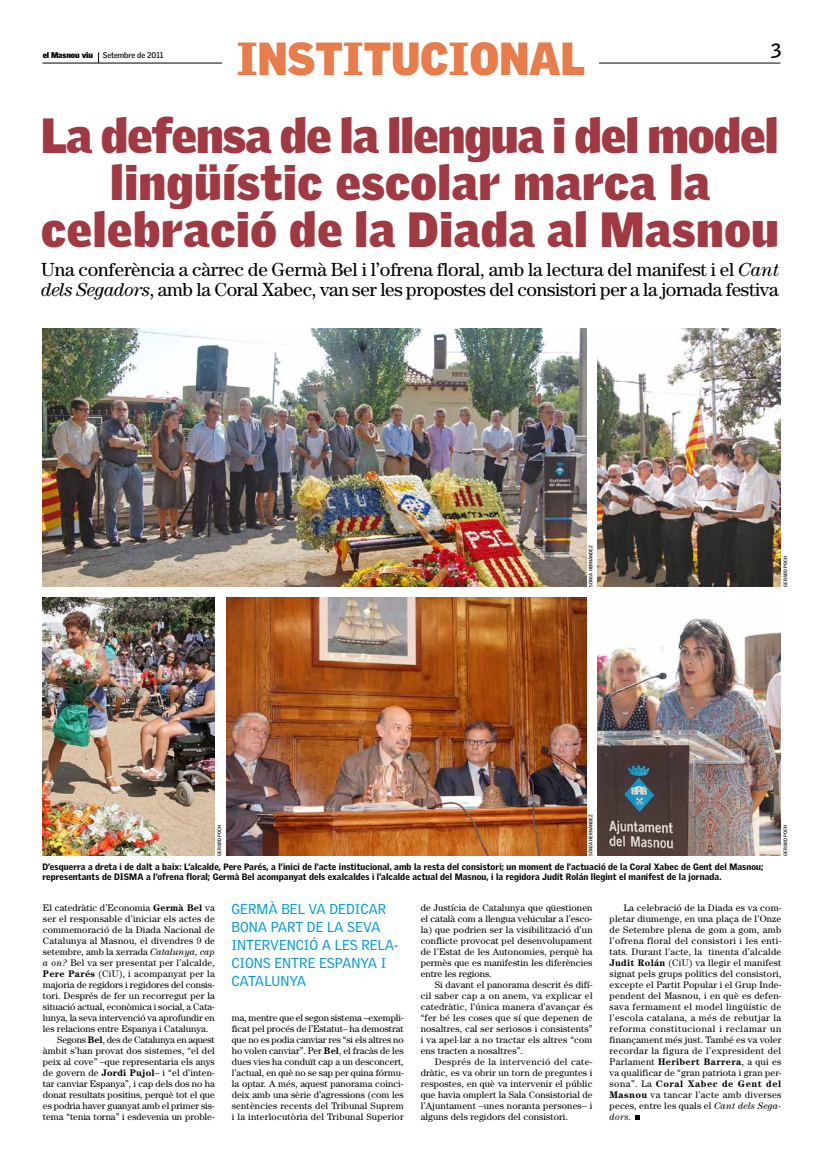
<style>
.page{position:relative;width:823px;height:1163px;background:#fff}
.page>*{position:absolute;margin:0;border:0;box-sizing:border-box;transform-origin:0 0}
.t1{font:900 48px/47px "Griffith Gothic";letter-spacing:.01em;color:#a03942;text-align:center}
.t2{font:900 45px "Griffith Gothic";color:#e87c4a}
.t3{font:700 20px "Griffith Gothic";color:#000}
.t4{font:19px/20px "Century";letter-spacing:-.01em;color:#000}
.t5{font:14px "Griffith Gothic";color:#009bdf}
.t6{font:9.5px/11px "Century";letter-spacing:.005em;color:#000;text-align:justify}
.t7{font:9.5px "Century";letter-spacing:.025em;color:#000}
.t8{font:900 9px/10px "Griffith Gothic";letter-spacing:.01em;color:#000}
.t9{font:700 8px "Griffith Gothic";letter-spacing:-.01em;color:#000}
.t10{font:700 4.8px "Griffith Gothic";color:#000}
.s1{font-weight:900}
.s2{font-style:italic}
.s3{font-weight:700}
</style>
<div class="page">
<hr style="left:43px;top:63px;width:737px;height:1px;background:#000">
<div style="left:222px;top:39px;width:377px;height:52px;background:#fff"></div>
<svg style="left:635px;top:1115px;width:4px;height:4px"></svg>
<img style="left:43px;top:329px;width:542px;height:257px">
<img style="left:597px;top:329px;width:183px;height:257px">
<img style="left:597px;top:618px;width:183px;height:237px">
<img style="left:43px;top:597px;width:172px;height:258px">
<img style="left:226px;top:597px;width:359px;height:258px">
<h2 class="t2" style="left:237px;top:32px;width:349px">INSTITUCIONAL</h2>
<p class="t9" style="left:43px;top:50px;width:122px"><span class="s1">el Masnou viu</span> Setembre de 2011</p>
<h3 class="t3" style="left:770px;top:39px;width:12px">3</h3>
<h1 class="t1" style="left:41px;top:111px;width:739px">La defensa de la llengua i del model lingüístic escolar marca la celebració de la Diada al Masnou</h1>
<h3 class="t4" style="left:41px;top:259px;width:739px">Una conferència a càrrec de Germà Bel i l’ofrena floral, amb la lectura del manifest i el <span class="s2">Cant dels Segadors</span>, amb la Coral Xabec, van ser les propostes del consistori per a la jornada festiva</h3>
<p class="t10" style="left:587px;top:586px;width:43px;rotate:-90deg">SÒNIA HERNÁNDEZ</p>
<p class="t10" style="left:216px;top:855px;width:32px;rotate:-90deg">GERARD POCH</p>
<p class="t10" style="left:587px;top:855px;width:43px;rotate:-90deg">SÒNIA HERNÁNDEZ</p>
<p class="t10" style="left:782px;top:586px;width:32px;rotate:-90deg">GERARD POCH</p>
<p class="t10" style="left:782px;top:855px;width:32px;rotate:-90deg">GERARD POCH</p>
<p class="t8" style="left:42px;top:861px;width:722px">D’esquerra a dreta i de dalt a baix: L’alcalde, Pere Parés, a l’inici de l’acte institucional, amb la resta del consistori; un moment de l’actuació de la Coral Xabec de Gent del Masnou; representants de DISMA a l’ofrena floral; Germà Bel acompanyat dels exalcaldes i l’alcalde actual del Masnou, i la regidora Judit Rolán llegint el manifest de la jornada.</p>
<h3 class="t5" style="left:231px;top:900px;width:19px">GERM</h3>
<h3 class="t5" style="left:268px;top:900px;width:102px">À BELVADEDICAR</h3>
<h3 class="t5" style="left:231px;top:918px;width:10px">BONA</h3>
<h3 class="t5" style="left:271px;top:918px;width:9px">PART</h3>
<h3 class="t5" style="left:307px;top:918px;width:50px">DELASEVA</h3>
<h3 class="t5" style="left:231px;top:936px;width:15px">INTERVENC</h3>
<h3 class="t5" style="left:304px;top:936px;width:39px">IÓ A LES</h3>
<h3 class="t5" style="left:361px;top:936px;width:9px">RELA</h3>
<h3 class="t5" style="left:393px;top:936px;width:6px">-</h3>
<h3 class="t5" style="left:231px;top:954px;width:23px">CIONS</h3>
<h3 class="t5" style="left:274px;top:954px;width:9px">ENTRE</h3>
<h3 class="t5" style="left:319px;top:954px;width:17px">ESPAN</h3>
<h3 class="t5" style="left:360px;top:954px;width:27px">YA I</h3>
<h3 class="t5" style="left:231px;top:972px;width:18px">CATALUN</h3>
<h3 class="t5" style="left:289px;top:972px;width:16px">YA</h3>
<p class="t6" style="left:43px;top:901px;width:173px">El catedràtic d’Economia <span class="s3">Germà Bel</span> va</p>
<p class="t6" style="left:43px;top:912px;width:173px">ser el responsable d’iniciar els actes de</p>
<p class="t6" style="left:43px;top:923px;width:173px">commemoració de la Diada Nacional de</p>
<p class="t7" style="left:43px;top:934px;width:173px">Catalunya al Masnou, el divendres 9 de</p>
<p class="t6" style="left:43px;top:945px;width:173px">setembre, amb la xerrada <span class="s2">Catalunya, cap</span></p>
<p class="t6" style="left:43px;top:956px;width:173px"><span class="s2">a on?</span> Bel va ser presentat per l’alcalde,</p>
<p class="t6" style="left:43px;top:967px;width:173px"><span class="s3">Pere Parés</span> (CiU), i acompanyat per la</p>
<p class="t6" style="left:43px;top:978px;width:173px">majoria de regidors i regidores del consis-</p>
<p class="t6" style="left:43px;top:989px;width:173px">tori. Després de fer un recorregut per la</p>
<p class="t6" style="left:43px;top:1000px;width:173px">situació actual, econòmica i social, a Cata-</p>
<p class="t6" style="left:43px;top:1011px;width:173px">lunya, la seva intervenció va aprofundir en</p>
<p class="t6" style="left:43px;top:1022px;width:167px">les relacions entre Espanya i Catalunya.</p>
<p class="t6" style="left:57px;top:1033px;width:159px">Segons <span class="s3">Bel</span>, des de Catalunya en aquest</p>
<p class="t6" style="left:43px;top:1044px;width:173px">àmbit s’han provat dos sistemes, “el del</p>
<p class="t6" style="left:43px;top:1055px;width:173px">peix al cove” –que representaria els anys</p>
<p class="t6" style="left:43px;top:1066px;width:173px">de govern de <span class="s3">Jordi Pujol</span>– i “el d’inten-</p>
<p class="t6" style="left:43px;top:1077px;width:173px">tar canviar Espanya”, i cap dels dos no ha</p>
<p class="t6" style="left:43px;top:1088px;width:173px">donat resultats positius, perquè tot el que</p>
<p class="t6" style="left:43px;top:1099px;width:173px">es podria haver guanyat amb el primer sis-</p>
<p class="t6" style="left:43px;top:1110px;width:173px">tema “tenia torna” i esdevenia un proble-</p>
<p class="t6" style="left:420px;top:901px;width:173px">de Justícia de Catalunya que qüestionen el català com a llengua vehicular a l’esco&shy;la) que podrien ser la visibilització d’un conflicte provocat pel desenvolupament de l’Estat de les Autonomies, perquè ha permès que es manifestin les diferències entre les regions.</p>
<p class="t6" style="left:420px;top:978px;width:173px;text-indent:14px">Si davant el panorama descrit és difí&shy;cil saber cap a on anem, va explicar el catedràtic, l’única manera d’avançar és “fer bé les coses que sí que depenen de nosaltres, cal ser seriosos i consistents” i va apel·lar a no tractar els altres “com ens tracten a nosaltres”.</p>
<p class="t6" style="left:420px;top:1055px;width:173px;text-indent:14px">Després de la intervenció del cate&shy;dràtic, es va obrir un torn de preguntes i respostes, en què va intervenir el públic que havia omplert la Sala Consistorial de l’Ajuntament –unes noranta persones– i alguns dels regidors del consistori.</p>
<p class="t6" style="left:609px;top:901px;width:173px;text-indent:14px">La celebració de la Diada es va com&shy;pletar diumenge, en una plaça de l’Onze de Setembre plena de gom a gom, amb l’ofrena floral del consistori i les enti&shy;tats. Durant l’acte, la tinenta d’alcalde <span class="s3">Judit Rolán</span> (CiU) va llegir el manifest signat pels grups polítics del consistori, excepte el Partit Popular i el Grup Inde&shy;pendent del Masnou, i en què es defen&shy;sava fermament el model lingüístic de l’escola catalana, a més de rebutjar la reforma constitucional i reclamar un finançament més just. També es va voler recordar la figura de l’expresident del Parlament <span class="s3">Heribert Barrera</span>, a qui es va qualificar de “gran patriota i gran per&shy;sona”. La <span class="s3">Coral Xabec de Gent del Masnou</span> va tancar l’acte amb diverses peces, entre les quals el <span class="s2">Cant dels Sega&shy;dors</span>.</p>
<p class="t6" style="left:232px;top:1011px;width:173px">ma, mentre que el segon sistema –exempli&shy;ficat pel procés de l’Estatut– ha demostrat que no es podia canviar res “si els altres no ho volen canviar”. Per <span class="s3">Bel</span>, el fracàs de les dues vies ha conduït cap a un desconcert, l’actual, en què no se sap per quina fórmu&shy;la optar. A més, aquest panorama coinci&shy;deix amb una sèrie d’agressions (com les sentències recents del Tribunal Suprem i la interlocutòria del Tribunal Superior</p>
</div>
